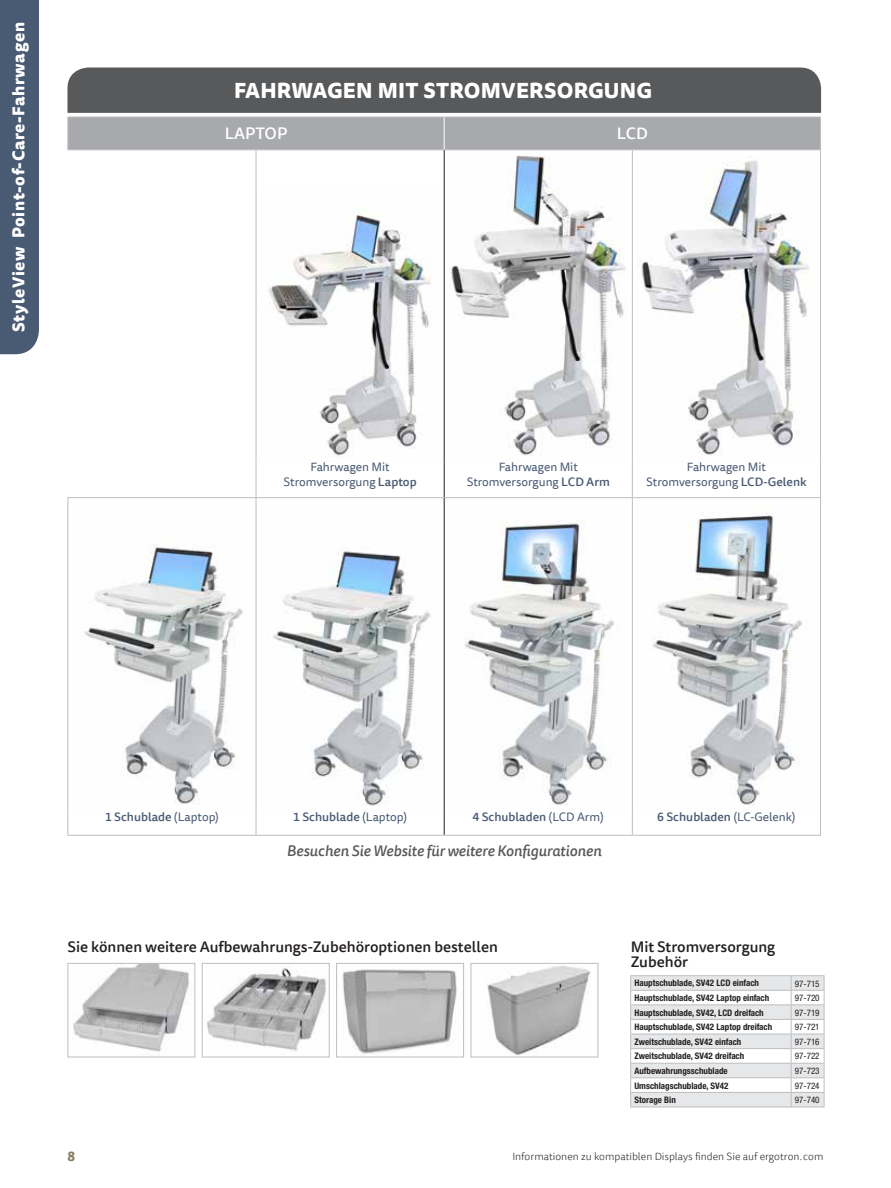
<style>
.page{position:relative;width:891px;height:1188px;background:#fff}
.page>*{position:absolute;margin:0;border:0;box-sizing:border-box;transform-origin:0 0}
.t1{font:800 21px "Tisa Sans Offc";letter-spacing:.01em;color:#fff}
.t2{font:800 16.5px "Tisa Sans Offc";letter-spacing:.04em;color:#fff}
.t3{font:500 16.35px "Tisa Sans Offc";color:#fff}
.t4{font:500 15px/15px "Tisa Sans Offc";color:#231f20}
.t5{font:italic 500 15px "Tisa Sans Offc";color:#58595b}
.t6{font:700 13.5px "Tisa Sans Offc";color:#86815f}
.t7{font:12px/15px "Tisa Sans Offc";color:#495a73;text-align:center}
.t8{font:500 12px "Tisa Sans Offc";color:#495a73}
.t9{font:300 10.5px "Tisa Sans Offc";color:#231f20}
.t10{font:700 condensed 9px "Helvetica Neue";color:#231f20}
.t11{font:condensed 9px "Helvetica Neue";color:#231f20}
.s1{font-weight:500}
.s2{font-weight:400}
</style>
<div class="page">
<svg style="left:69px;top:463px;width:751px;height:372px"></svg>
<svg style="left:445px;top:463px;width:187px;height:372px"></svg>
<hr style="left:632px;top:150px;width:1px;height:313px;background:#bcbec0">
<hr style="left:820px;top:150px;width:1px;height:313px;background:#bcbec0">
<hr style="left:68px;top:498px;width:1px;height:314px;background:#bcbec0">
<hr style="left:256px;top:497px;width:188px;height:1px;background:#bcbec0">
<hr style="left:256px;top:498px;width:1px;height:314px;background:#bcbec0">
<hr style="left:444px;top:497px;width:188px;height:1px;background:#bcbec0">
<hr style="left:632px;top:497px;width:189px;height:1px;background:#bcbec0">
<hr style="left:632px;top:498px;width:1px;height:314px;background:#bcbec0">
<hr style="left:820px;top:498px;width:1px;height:314px;background:#bcbec0">
<hr style="left:444px;top:150px;width:1px;height:313px;background:#231f20">
<hr style="left:444px;top:498px;width:1px;height:314px;background:#231f20">
<hr style="left:444px;top:463px;width:1px;height:34px;background:#231f20">
<svg style="left:444px;top:812px;width:1px;height:23px"></svg>
<hr style="left:632px;top:463px;width:1px;height:34px;background:#bcbec0">
<hr style="left:820px;top:463px;width:1px;height:34px;background:#bcbec0">
<svg style="left:68px;top:812px;width:1px;height:23px"></svg>
<svg style="left:256px;top:812px;width:1px;height:23px"></svg>
<svg style="left:632px;top:812px;width:1px;height:23px"></svg>
<svg style="left:820px;top:812px;width:1px;height:23px"></svg>
<hr style="left:68px;top:835px;width:188px;height:1px;background:#bcbec0">
<hr style="left:256px;top:835px;width:188px;height:1px;background:#bcbec0">
<hr style="left:444px;top:835px;width:188px;height:1px;background:#bcbec0">
<hr style="left:632px;top:835px;width:189px;height:1px;background:#bcbec0">
<hr style="left:256px;top:150px;width:1px;height:313px;background:#bcbec0">
<hr style="left:256px;top:463px;width:1px;height:34px;background:#bcbec0">
<hr style="left:68px;top:497px;width:188px;height:1px;background:#bcbec0">
<img style="left:268px;top:207px;width:163px;height:251px">
<img style="left:449px;top:155px;width:177px;height:301px">
<img style="left:641px;top:160px;width:169px;height:296px">
<img style="left:73px;top:503px;width:178px;height:308px">
<img style="left:261px;top:505px;width:178px;height:307px">
<img style="left:449px;top:505px;width:178px;height:307px">
<img style="left:637px;top:505px;width:179px;height:307px">
<svg style="left:630px;top:976px;width:195px;height:131px"></svg>
<hr style="left:630px;top:1107px;width:161px;height:1px;background:#bcbec0">
<hr style="left:791px;top:1107px;width:34px;height:1px;background:#bcbec0">
<hr style="left:630px;top:975px;width:161px;height:1px;background:#bcbec0">
<hr style="left:791px;top:975px;width:34px;height:1px;background:#bcbec0">
<img style="left:73px;top:965px;width:116px;height:87px">
<div style="left:68px;top:963px;width:127px;height:94px;border:1px solid #bcbec0"></div>
<img style="left:207px;top:968px;width:119px;height:83px">
<div style="left:202px;top:963px;width:128px;height:94px;border:1px solid #bcbec0"></div>
<img style="left:342px;top:969px;width:115px;height:85px">
<div style="left:336px;top:963px;width:128px;height:94px;border:1px solid #bcbec0"></div>
<img style="left:487px;top:965px;width:104px;height:90px">
<div style="left:471px;top:963px;width:127px;height:94px;border:1px solid #bcbec0"></div>
<div style="left:0;top:0;width:39px;height:354px;background:#495a73"></div>
<svg style="left:68px;top:68px;width:753px;height:82px;background:#808184"></svg>
<h2 class="t2" style="left:8px;top:332px;width:311px;rotate:-90deg">StyleView Point-of-Care-Fahrwagen</h2>
<h1 class="t1" style="left:234px;top:77px;width:419px">FAHRWAGEN MIT STROMVERSORGUNG</h1>
<h3 class="t3" style="left:225px;top:124px;width:64px">LAPTOP</h3>
<h3 class="t3" style="left:617px;top:124px;width:32px">LCD</h3>
<h3 class="t7" style="left:283px;top:461px;width:135px">Fahrwagen Mit<br>Stromversorgung <span class="s1">Laptop</span></h3>
<h3 class="t7" style="left:467px;top:461px;width:145px">Fahrwagen Mit<br>Stromversorgung <span class="s1">LCD Arm</span></h3>
<h3 class="t7" style="left:646px;top:461px;width:162px">Fahrwagen Mit<br>Stromversorgung <span class="s1">LCD-Gelenk</span></h3>
<h3 class="t8" style="left:105px;top:809px;width:115px">1 Schublade <span class="s2">(Laptop)</span></h3>
<h3 class="t8" style="left:293px;top:809px;width:115px">1 Schublade <span class="s2">(Laptop)</span></h3>
<h3 class="t8" style="left:473px;top:809px;width:133px">4 Schubladen <span class="s2">(LCD Arm)</span></h3>
<h3 class="t8" style="left:657px;top:809px;width:140px">6 Schubladen <span class="s2">(LC-Gelenk)</span></h3>
<h3 class="t5" style="left:287px;top:842px;width:316px">Besuchen Sie Website für weitere Konfigurationen</h3>
<h3 class="t4" style="left:68px;top:940px;width:432px">Sie können weitere Aufbewahrungs-Zubehöroptionen bestellen</h3>
<h3 class="t4" style="left:631px;top:940px;width:146px">Mit Stromversorgung<br>Zubehör</h3>
<p class="t10" style="left:634px;top:978px;width:126px">Hauptschublade, SV42 LCD einfach</p>
<p class="t11" style="left:795px;top:978px;width:26px">97-715</p>
<p class="t10" style="left:634px;top:992px;width:136px">Hauptschublade, SV42 Laptop einfach</p>
<p class="t11" style="left:795px;top:993px;width:26px">97-720</p>
<p class="t10" style="left:634px;top:1007px;width:131px">Hauptschublade, SV42, LCD dreifach</p>
<p class="t11" style="left:795px;top:1007px;width:26px">97-719</p>
<p class="t10" style="left:634px;top:1022px;width:139px">Hauptschublade, SV42 Laptop dreifach</p>
<p class="t11" style="left:795px;top:1022px;width:26px">97-721</p>
<p class="t10" style="left:634px;top:1036px;width:108px">Zweitschublade, SV42 einfach</p>
<p class="t11" style="left:795px;top:1036px;width:26px">97-716</p>
<p class="t10" style="left:634px;top:1051px;width:111px">Zweitschublade, SV42 dreifach</p>
<p class="t11" style="left:795px;top:1051px;width:26px">97-722</p>
<p class="t10" style="left:634px;top:1065px;width:95px">Aufbewahrungsschublade</p>
<p class="t11" style="left:795px;top:1066px;width:26px">97-723</p>
<p class="t10" style="left:634px;top:1080px;width:96px">Umschlagschublade, SV42</p>
<p class="t11" style="left:795px;top:1080px;width:26px">97-724</p>
<p class="t10" style="left:634px;top:1095px;width:43px">Storage Bin</p>
<p class="t11" style="left:795px;top:1095px;width:26px">97-740</p>
<h3 class="t6" style="left:68px;top:1148px;width:9px">8</h3>
<p class="t9" style="left:512px;top:1151px;width:313px">Informationen zu kompatiblen Displays finden Sie auf ergotron.com</p>
</div>
